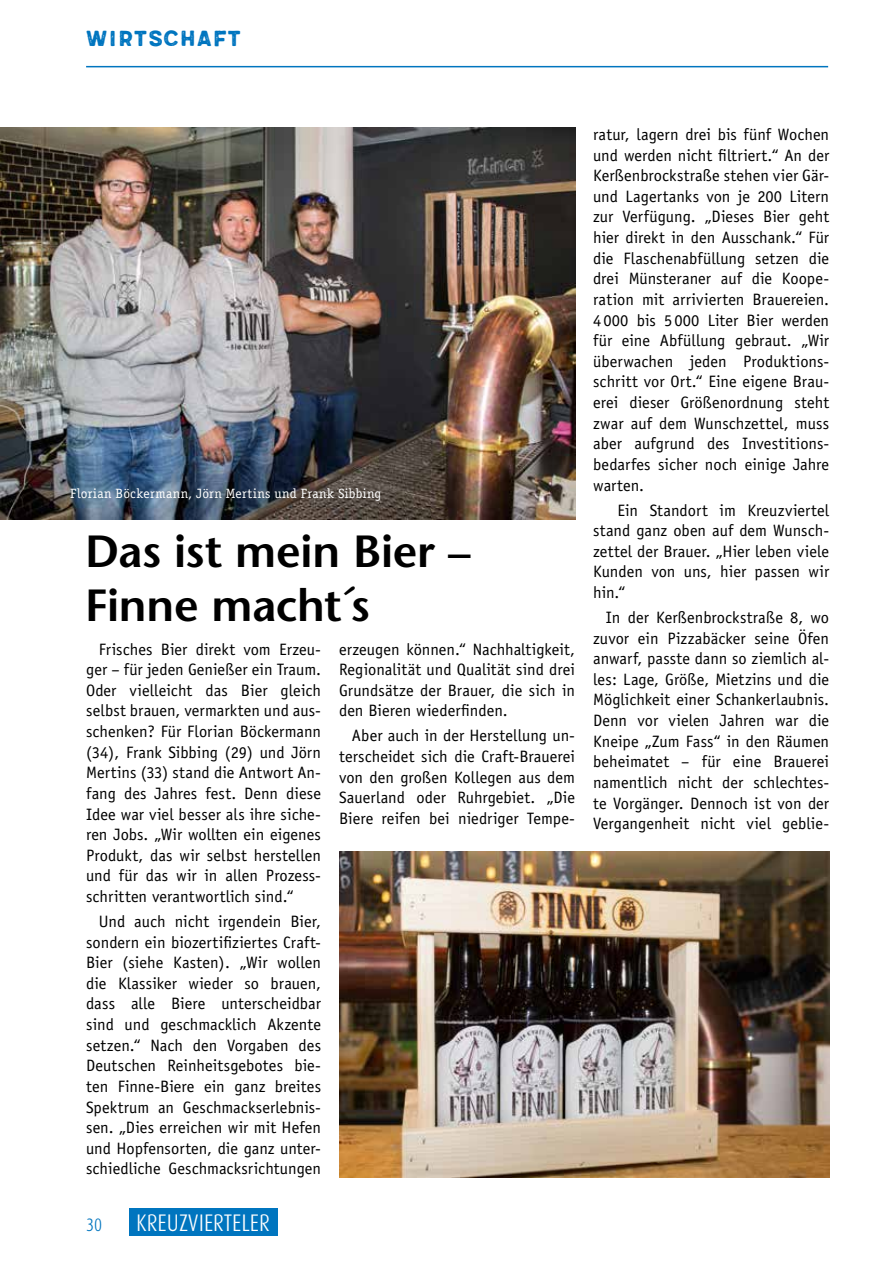
<style>
.page{position:relative;width:893px;height:1263px;background:#fff}
.page>*{position:absolute;margin:0;border:0;box-sizing:border-box;transform-origin:0 0}
.t1{font:600 45px/54px "Stone Sans";letter-spacing:-.01em;color:#000}
.t2{font:27px "Meltow San 300 Rust";color:#0075bf}
.t3{font:300 24px "Dax Condensed";color:#fff}
.t4{font:300 18px "Dax Condensed";color:#0075bf}
.t5{font:16.5px/20.7px "Officina Sans";color:#000;text-align:justify}
.t6{font:13.5px "Officina Serif";letter-spacing:.025em;color:#fff}
</style>
<div class="page">
<hr style="left:86px;top:66px;width:742px;height:1px;background:#0075bf">
<div style="left:129px;top:1208px;width:148px;height:27px;background:#0075bf"></div>
<img style="left:0;top:128px;width:575px;height:391px">
<img style="left:339px;top:851px;width:490px;height:327px">
<h2 class="t2" style="left:86px;top:21px;width:157px">wirtschaft</h2>
<p class="t6" style="left:70px;top:486px;width:313px">Florian Böckermann, Jörn Mertins und Frank Sibbing</p>
<h1 class="t1" style="left:85px;top:524px;width:387px">Das ist mein Bier –<br>Finne macht´s</h1>
<p class="t5" style="left:86px;top:639px;width:236px;text-indent:13px">Frisches Bier direkt vom Erzeu&shy;ger – für jeden Genießer ein Traum.<br>Oder vielleicht das Bier gleich selbst brauen, vermarkten und aus&shy;schenken? Für Florian Böckermann (34), Frank Sibbing (29) und Jörn Mertins (33) stand die Antwort An&shy;fang des Jahres fest. Denn diese Idee war viel besser als ihre siche&shy;ren Jobs. „Wir wollten ein eigenes Produkt, das wir selbst herstellen und für das wir in allen Prozess&shy;schritten verantwortlich sind.“</p>
<p class="t5" style="left:86px;top:911px;width:236px;text-indent:13px">Und auch nicht irgendein Bier, sondern ein biozertifiziertes Craft-Bier (siehe Kasten). „Wir wollen die Klassiker wieder so brauen, dass alle Biere unterscheidbar sind und geschmacklich Akzente setzen.“ Nach den Vorgaben des Deutschen Reinheitsgebotes bie&shy;ten Finne-Biere ein ganz breites Spektrum an Geschmackserlebnis&shy;sen. „Dies erreichen wir mit Hefen und Hopfensorten, die ganz unter&shy;schiedliche Geschmacksrichtungen</p>
<p class="t4" style="left:86px;top:1215px;width:17px">30</p>
<h3 class="t3" style="left:136px;top:1209px;width:135px">KREUZVIERTELER</h3>
<p class="t5" style="left:339px;top:639px;width:238px">erzeugen können.“ Nachhaltigkeit, Regionalität und Qualität sind drei Grundsätze der Brauer, die sich in den Bieren wiederfinden.</p>
<p class="t5" style="left:339px;top:725px;width:238px;text-indent:13px">Aber auch in der Herstellung un&shy;terscheidet sich die Craft-Brauerei von den großen Kollegen aus dem Sauerland oder Ruhrgebiet. „Die Biere reifen bei niedriger Tempe-</p>
<p class="t5" style="left:593px;top:124px;width:238px">ratur, lagern drei bis fünf Wochen und werden nicht filtriert.“ An der Kerßenbrockstraße stehen vier Gär&shy;und Lagertanks von je 200 Litern zur Verfügung. „Dieses Bier geht hier direkt in den Ausschank.“ Für die Flaschenabfüllung setzen die drei Münsteraner auf die Koope&shy;ration mit arrivierten Brauereien.<br>4 000 bis 5 000 Liter Bier werden für eine Abfüllung gebraut. „Wir überwachen jeden Produktions&shy;schritt vor Ort.“ Eine eigene Brau&shy;erei dieser Größenordnung steht zwar auf dem Wunschzettel, muss aber aufgrund des Investitions&shy;bedarfes sicher noch einige Jahre warten.</p>
<p class="t5" style="left:593px;top:500px;width:238px;text-indent:24px">Ein Standort im Kreuzviertel stand ganz oben auf dem Wunsch&shy;zettel der Brauer. „Hier leben viele Kunden von uns, hier passen wir hin.“</p>
<p class="t5" style="left:593px;top:607px;width:238px;text-indent:13px">In der Kerßenbrockstraße 8, wo zuvor ein Pizzabäcker seine Öfen anwarf, passte dann so ziemlich al&shy;les: Lage, Größe, Mietzins und die Möglichkeit einer Schankerlaubnis.<br>Denn vor vielen Jahren war die Kneipe „Zum Fass“ in den Räumen beheimatet – für eine Brauerei namentlich nicht der schlechtes&shy;te Vorgänger. Dennoch ist von der Vergangenheit nicht viel geblie-</p>
</div>
